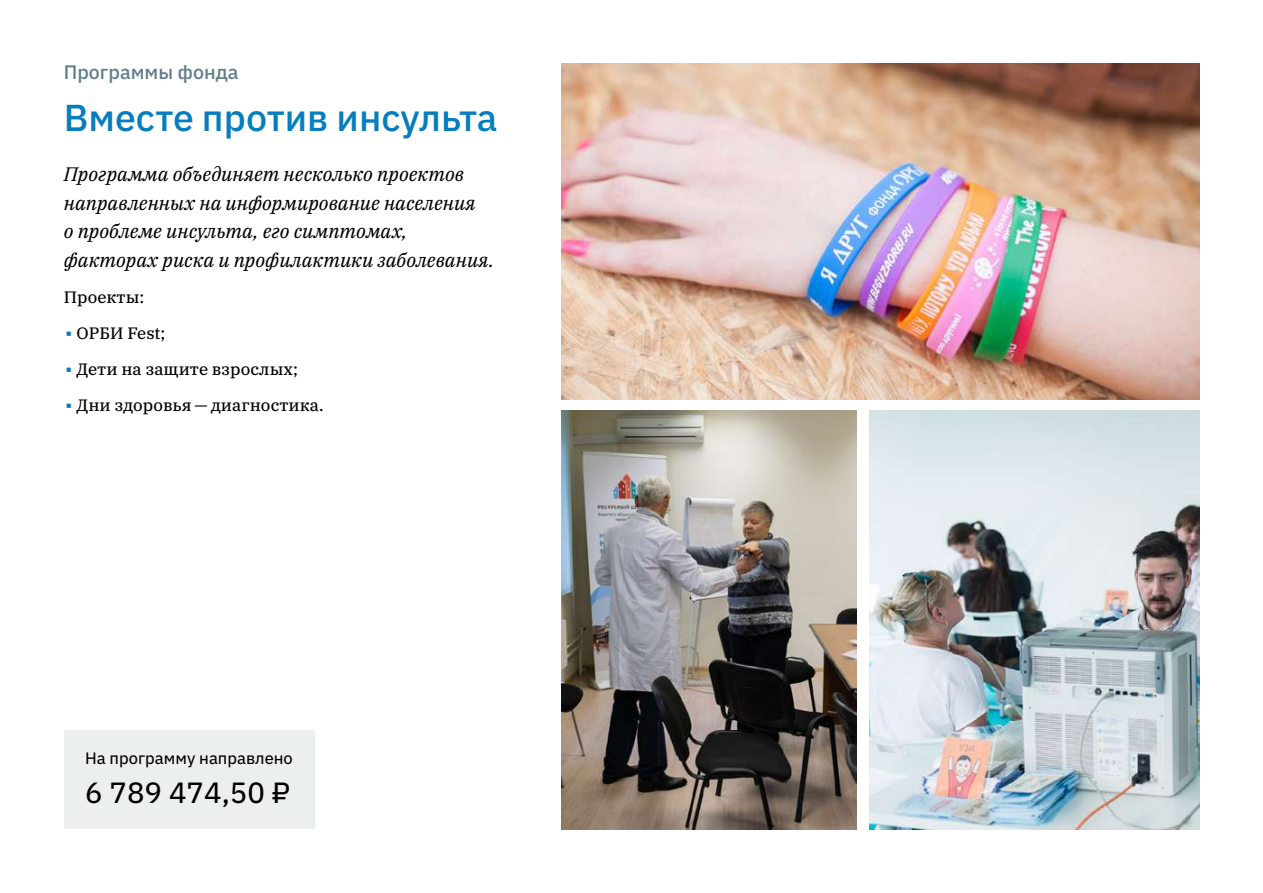
<style>
.page{position:relative;width:1263px;height:893px;background:#fff}
.page>*{position:absolute;margin:0;border:0;box-sizing:border-box;transform-origin:0 0}
.t1{font:500 37.5px "IBM Plex Sans";color:#057dbe}
.t2{font:29.25px "IBM Plex Sans Text";color:#000}
.t3{font:italic 19.5px/28.5px "IBM Plex Serif";color:#000}
.t4{font:500 19.5px "IBM Plex Sans";color:#607d8a}
.t5{font:16.5px/36px "IBM Plex Serif Text";color:#000}
.t6{font:16.5px "IBM Plex Sans Text";color:#000}
</style>
<div class="page">
<div style="left:64px;top:730px;width:251px;height:99px;background:#eceff0"></div>
<img style="left:561px;top:64px;width:638px;height:336px">
<img style="left:561px;top:410px;width:295px;height:419px">
<img style="left:869px;top:410px;width:330px;height:419px">
<p class="t4" style="left:64px;top:57px;width:176px">Программы фонда</p>
<h1 class="t1" style="left:64px;top:89px;width:435px">Вместе против инсульта</h1>
<p class="t3" style="left:64px;top:158px;width:432px">Программа объединяет несколько проектов направленных на информирование населения<br>о проблеме инсульта, его симптомах, факторах риска и профилактики заболевания.</p>
<p class="t5" style="left:77px;top:277px;width:249px;text-indent:-13px">Проекты:<br>ОРБИ Fest;<br>Дети на защите взрослых;<br>Дни здоровья — диагностика.</p>
<p class="t6" style="left:85px;top:746px;width:209px">На программу направлено</p>
<h2 class="t2" style="left:85px;top:770px;width:207px">6 789 474,50 ₽</h2>
</div>
